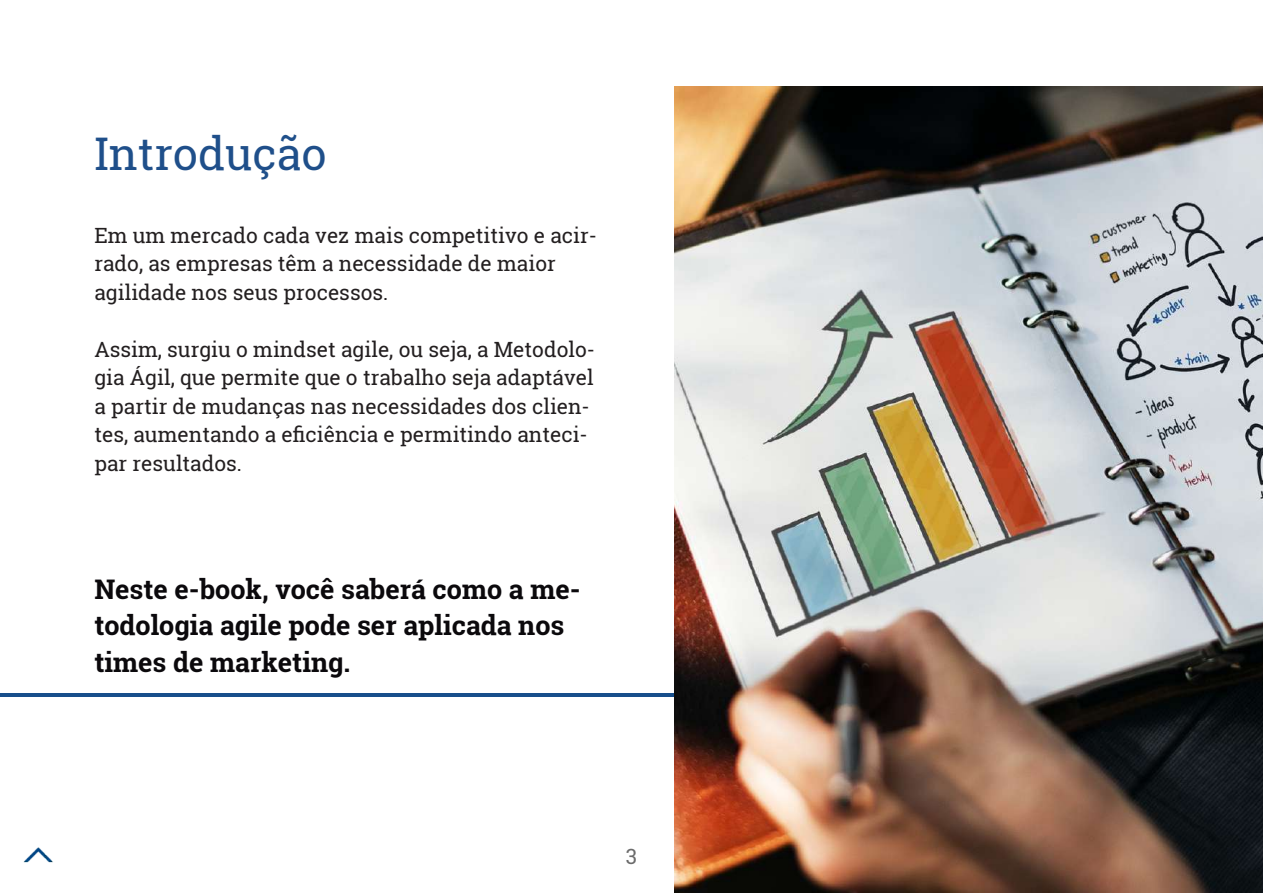
<style>
.page{position:relative;width:1263px;height:893px;background:#fff}
.page>*{position:absolute;margin:0;border:0;box-sizing:border-box;transform-origin:0 0}
.t1{font:45px "Roboto Slab";color:#1f4f8a}
.t2{font:700 27px/36.6px "Roboto Slab";color:#0b090c}
.t3{font:21px/28.5px "Roboto Slab";color:#231f20}
.t4{font:21px "Roboto Slab";color:#6b6b6b}
</style>
<div class="page">
<hr style="left:0;top:693px;width:674px;height:4px;background:#174e8b">
<img style="left:674px;top:86px;width:589px;height:807px">
<img style="left:23px;top:847px;width:30px;height:16px">
<h1 class="t1" style="left:94px;top:123px;width:234px">Introdução</h1>
<p class="t3" style="left:94px;top:221px;width:504px">Em um mercado cada vez mais competitivo e acir&shy;rado, as empresas têm a necessidade de maior agilidade nos seus processos.</p>
<p class="t3" style="left:94px;top:335px;width:502px">Assim, surgiu o mindset agile, ou seja, a Metodolo&shy;gia Ágil, que permite que o trabalho seja adaptável a partir de mudanças nas necessidades dos clien&shy;tes, aumentando a eficiência e permitindo anteci&shy;par resultados.</p>
<p class="t2" style="left:94px;top:570px;width:488px">Neste e-book, você saberá como a me&shy;todologia agile pode ser aplicada nos times de marketing.</p>
<p class="t4" style="left:626px;top:842px;width:13px">3</p>
</div>
